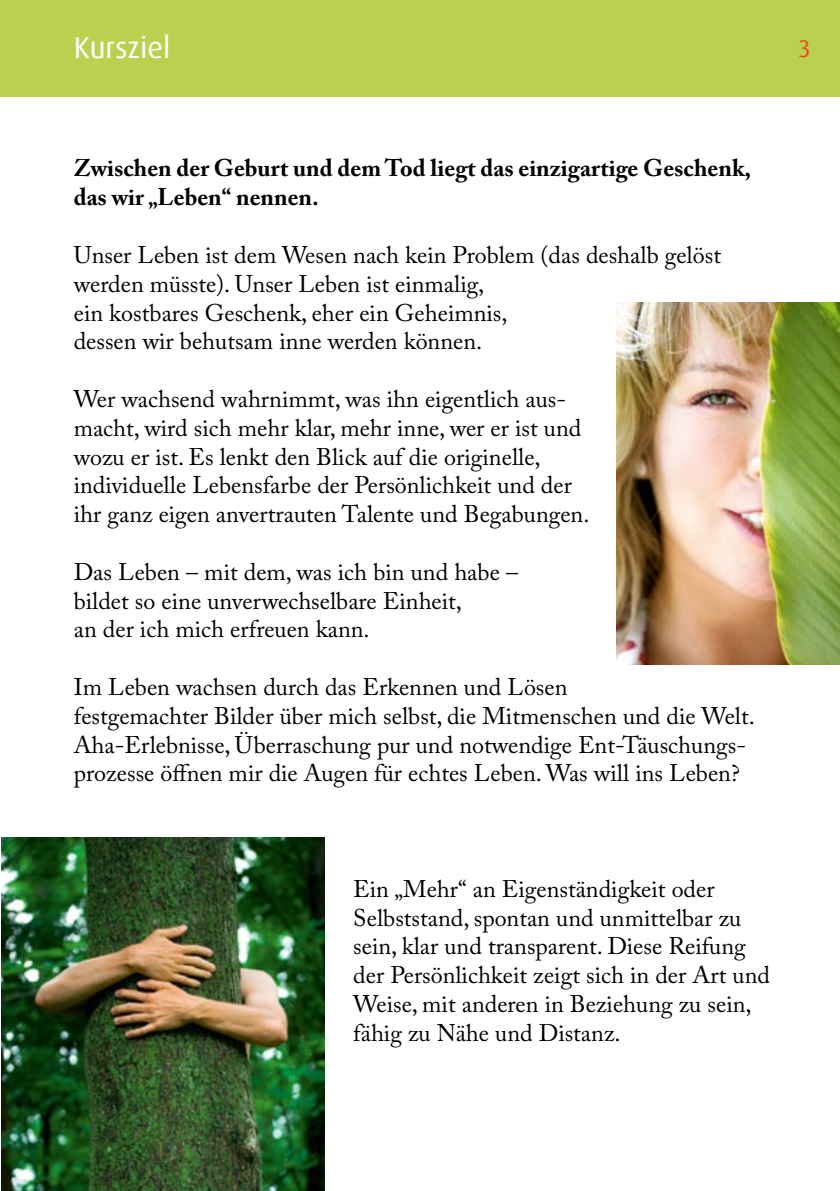
<style>
.page{position:relative;width:840px;height:1191px;background:#fff}
.page>*{position:absolute;margin:0;border:0;box-sizing:border-box;transform-origin:0 0}
.t1{font:30px "Dax";color:#fff}
.t2{font:24px/28.8px "Adobe Caslon Pro";color:#000}
.t3{font:700 24px/28.8px "Adobe Caslon Pro";color:#000}
.t4{font:24px "Dax";color:#e94c1b}
</style>
<div class="page">
<div style="left:0;top:0;width:839px;height:96px;background:#bad150"></div>
<img style="left:616px;top:303px;width:223px;height:361px">
<img style="left:1px;top:837px;width:324px;height:354px">
<p class="t1" style="left:74px;top:30px;width:98px">Kursziel</p>
<p class="t4" style="left:797px;top:35px;width:14px">3</p>
<p class="t3" style="left:74px;top:154px;width:678px">Zwischen der Geburt und dem Tod liegt das einzigartige Geschenk, das wir „Leben“ nennen.</p>
<p class="t2" style="left:74px;top:240px;width:648px">Unser Leben ist dem Wesen nach kein Problem (das deshalb gelöst werden müsste). Unser Leben ist einmalig,<br>ein kostbares Geschenk, eher ein Geheimnis,<br>dessen wir behutsam inne werden können.</p>
<p class="t2" style="left:74px;top:384px;width:517px">Wer wachsend wahrnimmt, was ihn eigentlich aus&shy;macht, wird sich mehr klar, mehr inne, wer er ist und wozu er ist. Es lenkt den Blick auf die originelle, individuelle Lebensfarbe der Persönlichkeit und der ihr ganz eigen anvertrauten Talente und Begabungen.</p>
<p class="t2" style="left:74px;top:557px;width:445px">Das Leben – mit dem, was ich bin und habe – bildet so eine unverwechselbare Einheit,<br>an der ich mich erfreuen kann.</p>
<p class="t2" style="left:74px;top:672px;width:682px">Im Leben wachsen durch das Erkennen und Lösen<br>festgemachter Bilder über mich selbst, die Mitmenschen und die Welt.<br>Aha-Erlebnisse, Überraschung pur und notwendige Ent-Täuschungs&shy;prozesse öffnen mir die Augen für echtes Leben. Was will ins Leben?</p>
<p class="t2" style="left:353px;top:874px;width:418px">Ein „Mehr“ an Eigenständigkeit oder Selbststand, spontan und unmittelbar zu sein, klar und transparent. Diese Reifung der Persönlichkeit zeigt sich in der Art und Weise, mit anderen in Beziehung zu sein, fähig zu Nähe und Distanz.</p>
</div>
